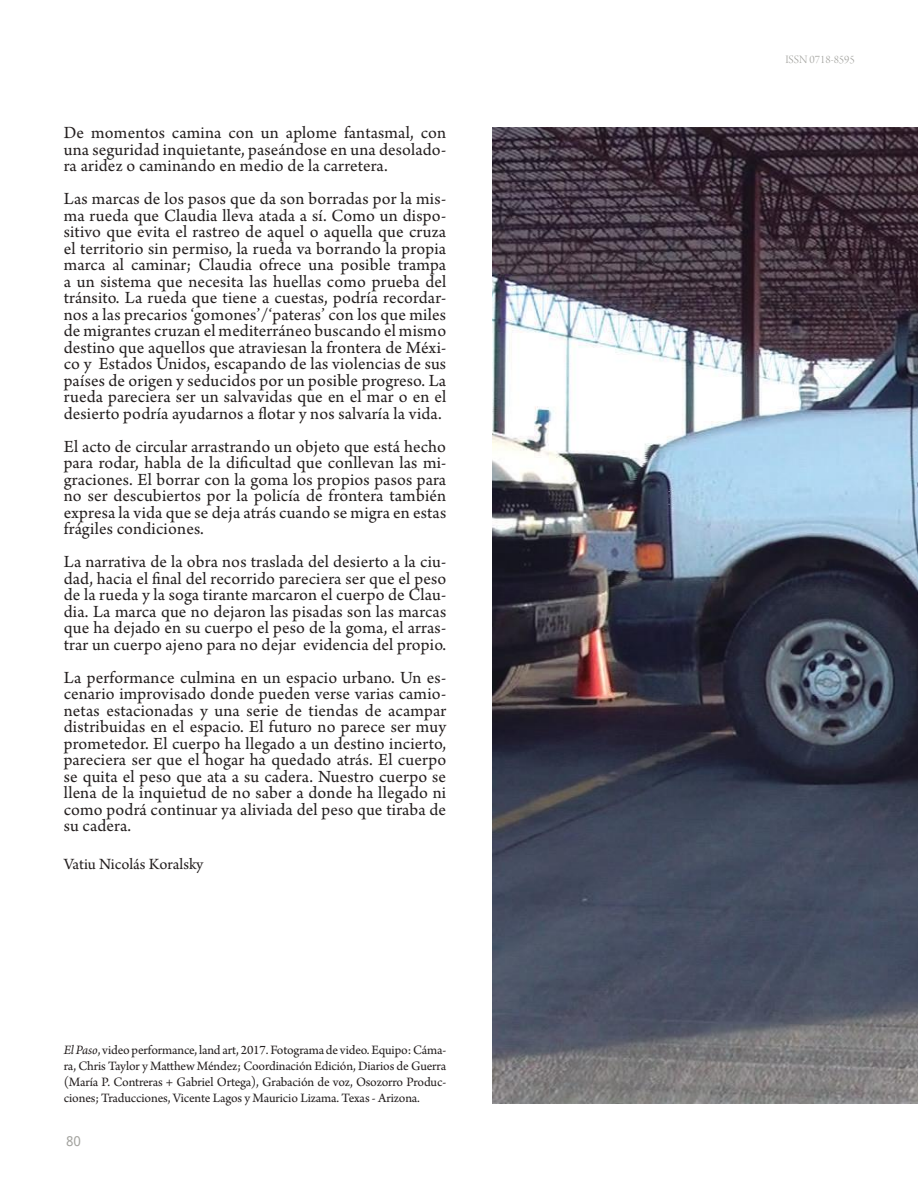
<style>
.page{position:relative;width:918px;height:1188px;background:#fff}
.page>*{position:absolute;margin:0;border:0;box-sizing:border-box;transform-origin:0 0}
.t1{font:18px/16.5px "Arno Pro";letter-spacing:.01em;color:#241f1f;text-align:justify}
.t2{font:16.5px "Arno Pro";color:#241f1f}
.t3{font:13.5px/16.2px "Arno Pro";letter-spacing:-.01em;color:#241f1f;text-align:justify}
.t4{font:13.5px "Droid Sans";color:#a2a29e}
.t5{font:12px "Arno Pro Light Display";color:#a3a39f}
.s1{font-style:italic}
</style>
<div class="page">
<img style="left:493px;top:127px;width:425px;height:977px">
<p class="t1" style="left:64px;top:125px;width:384px">De momentos camina con un aplome fantasmal, con una seguridad inquietante, paseándose en una desolado&shy;ra aridez o caminando en medio de la carretera.</p>
<p class="t1" style="left:64px;top:191px;width:384px">Las marcas de los pasos que da son borradas por la mis&shy;ma rueda que Claudia lleva atada a sí. Como un dispo&shy;sitivo que evita el rastreo de aquel o aquella que cruza el territorio sin permiso, la rueda va borrando la propia marca al caminar; Claudia ofrece una posible trampa a un sistema que necesita las huellas como prueba del tránsito. La rueda que tiene a cuestas, podría recordar&shy;nos a las precarios ‘gomones’/‘pateras’ con los que miles de migrantes cruzan el mediterráneo buscando el mismo destino que aquellos que atraviesan la frontera de Méxi&shy;co y Estados Unidos, escapando de las violencias de sus países de origen y seducidos por un posible progreso. La rueda pareciera ser un salvavidas que en el mar o en el desierto podría ayudarnos a flotar y nos salvaría la vida.</p>
<p class="t1" style="left:64px;top:439px;width:384px">El acto de circular arrastrando un objeto que está hecho para rodar, habla de la dificultad que conllevan las mi&shy;graciones. El borrar con la goma los propios pasos para no ser descubiertos por la policía de frontera también expresa la vida que se deja atrás cuando se migra en estas frágiles condiciones.</p>
<p class="t1" style="left:64px;top:554px;width:384px">La narrativa de la obra nos traslada del desierto a la ciu&shy;dad, hacia el final del recorrido pareciera ser que el peso de la rueda y la soga tirante marcaron el cuerpo de Clau&shy;dia. La marca que no dejaron las pisadas son las marcas que ha dejado en su cuerpo el peso de la goma, el arras&shy;trar un cuerpo ajeno para no dejar evidencia del propio.</p>
<p class="t1" style="left:64px;top:670px;width:384px">La performance culmina en un espacio urbano. Un es&shy;cenario improvisado donde pueden verse varias camio&shy;netas estacionadas y una serie de tiendas de acampar distribuidas en el espacio. El futuro no parece ser muy prometedor. El cuerpo ha llegado a un destino incierto, pareciera ser que el hogar ha quedado atrás. El cuerpo se quita el peso que ata a su cadera. Nuestro cuerpo se llena de la inquietud de no saber a donde ha llegado ni como podrá continuar ya aliviada del peso que tiraba de su cadera.</p>
<p class="t2" style="left:64px;top:854px;width:141px">Vatiu Nicolás Koralsky</p>
<p class="t3" style="left:64px;top:1042px;width:384px"><span class="s1">El Paso</span>, video performance, land art, 2017. Fotograma de video. Equipo: Cáma&shy;ra, Chris Taylor y Matthew Méndez; Coordinación Edición, Diarios de Guerra (María P. Contreras + Gabriel Ortega), Grabación de voz, Osozorro Produc&shy;ciones; Traducciones, Vicente Lagos y Mauricio Lizama. Texas - Arizona.</p>
<p class="t4" style="left:66px;top:1134px;width:16px">80</p>
<p class="t5" style="left:785px;top:53px;width:71px">ISSN 0718-8595</p>
</div>
